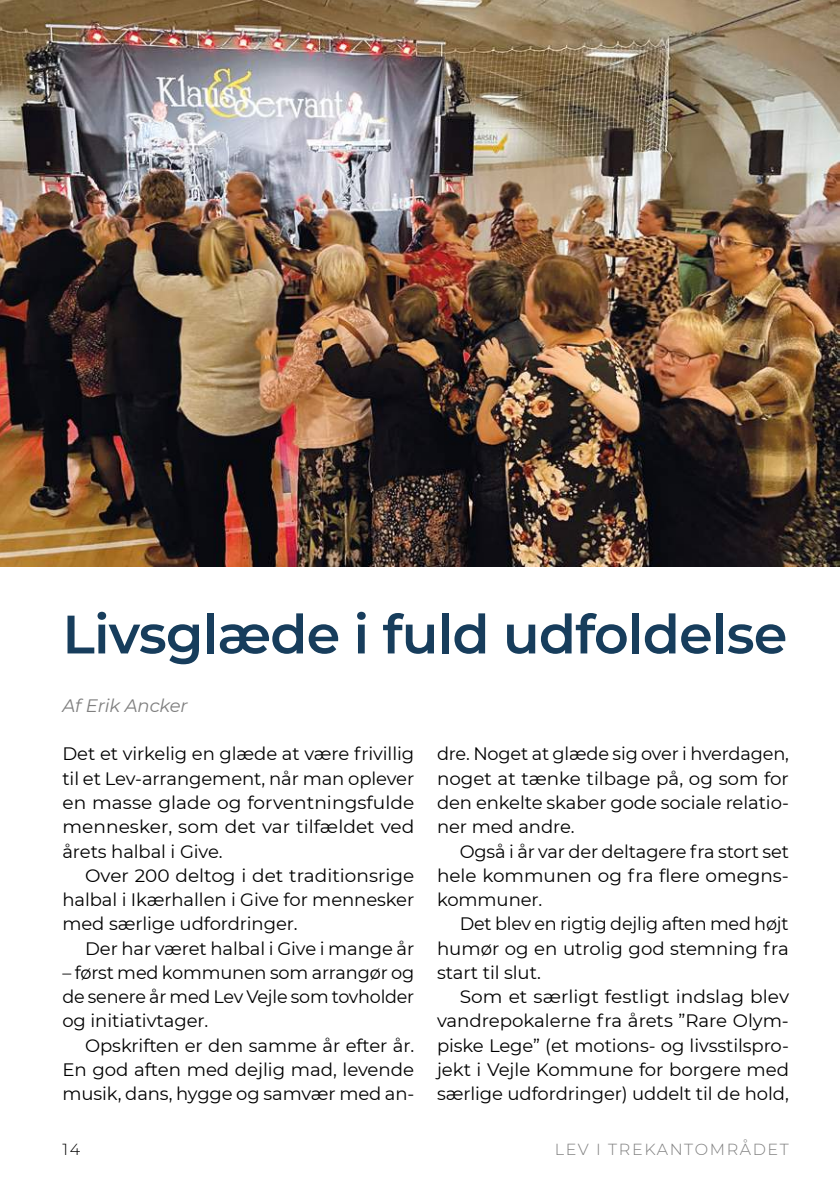
<style>
.page{position:relative;width:840px;height:1191px;background:#fff}
.page>*{position:absolute;margin:0;border:0;box-sizing:border-box;transform-origin:0 0}
.t1{font:600 54px "Montserrat";letter-spacing:-.015em;color:#173d5c}
.t2{font:18px/24.2px "Montserrat";letter-spacing:-.005em;color:#000;text-align:justify}
.t3{font:italic 18px "Montserrat";letter-spacing:-.005em;color:#7f7f7f}
.t4{font:300 16px "Montserrat";letter-spacing:.1em;color:#7f7f7f}
.t5{font:300 16px "Montserrat";color:#000}
</style>
<div class="page">
<img style="left:0;top:0;width:839px;height:566px">
<h1 class="t1" style="left:62px;top:596px;width:726px">Livsglæde i fuld udfoldelse</h1>
<p class="t3" style="left:62px;top:693px;width:127px">Af Erik Ancker</p>
<p class="t2" style="left:62px;top:741px;width:353px">Det et virkelig en glæde at være frivillig til et Lev-arrangement, når man oplever en masse glade og forventningsfulde mennesker, som det var tilfældet ved årets halbal i Give.</p>
<p class="t2" style="left:62px;top:862px;width:353px;text-indent:23px">Over 200 deltog i det traditionsrige halbal i Ikærhallen i Give for mennesker med særlige udfordringer.</p>
<p class="t2" style="left:85px;top:935px;width:330px">Der har været halbal i Give i mange år</p>
<p class="t2" style="left:62px;top:959px;width:353px">– først med kommunen som arrangør og de senere år med Lev Vejle som tovholder og initiativtager.</p>
<p class="t2" style="left:62px;top:1032px;width:353px;text-indent:23px">Opskriften er den samme år efter år.<br>En god aften med dejlig mad, levende musik, dans, hygge og samvær med an-</p>
<p class="t2" style="left:437px;top:741px;width:353px">dre. Noget at glæde sig over i hverdagen, noget at tænke tilbage på, og som for den enkelte skaber gode sociale relatio&shy;ner med andre.</p>
<p class="t2" style="left:437px;top:838px;width:353px;text-indent:23px">Også i år var der deltagere fra stort set hele kommunen og fra flere omegns&shy;kommuner.</p>
<p class="t2" style="left:437px;top:911px;width:353px;text-indent:23px">Det blev en rigtig dejlig aften med højt humør og en utrolig god stemning fra start til slut.</p>
<p class="t2" style="left:437px;top:984px;width:353px;text-indent:23px">Som et særligt festligt indslag blev vandrepokalerne fra årets ”Rare Olym&shy;piske Lege” (et motions- og livsstilspro&shy;jekt i Vejle Kommune for borgere med særlige udfordringer) uddelt til de hold,</p>
<p class="t5" style="left:62px;top:1138px;width:19px">14</p>
<p class="t4" style="left:554px;top:1138px;width:235px">LEV I TREKANTOMRÅDET</p>
</div>
